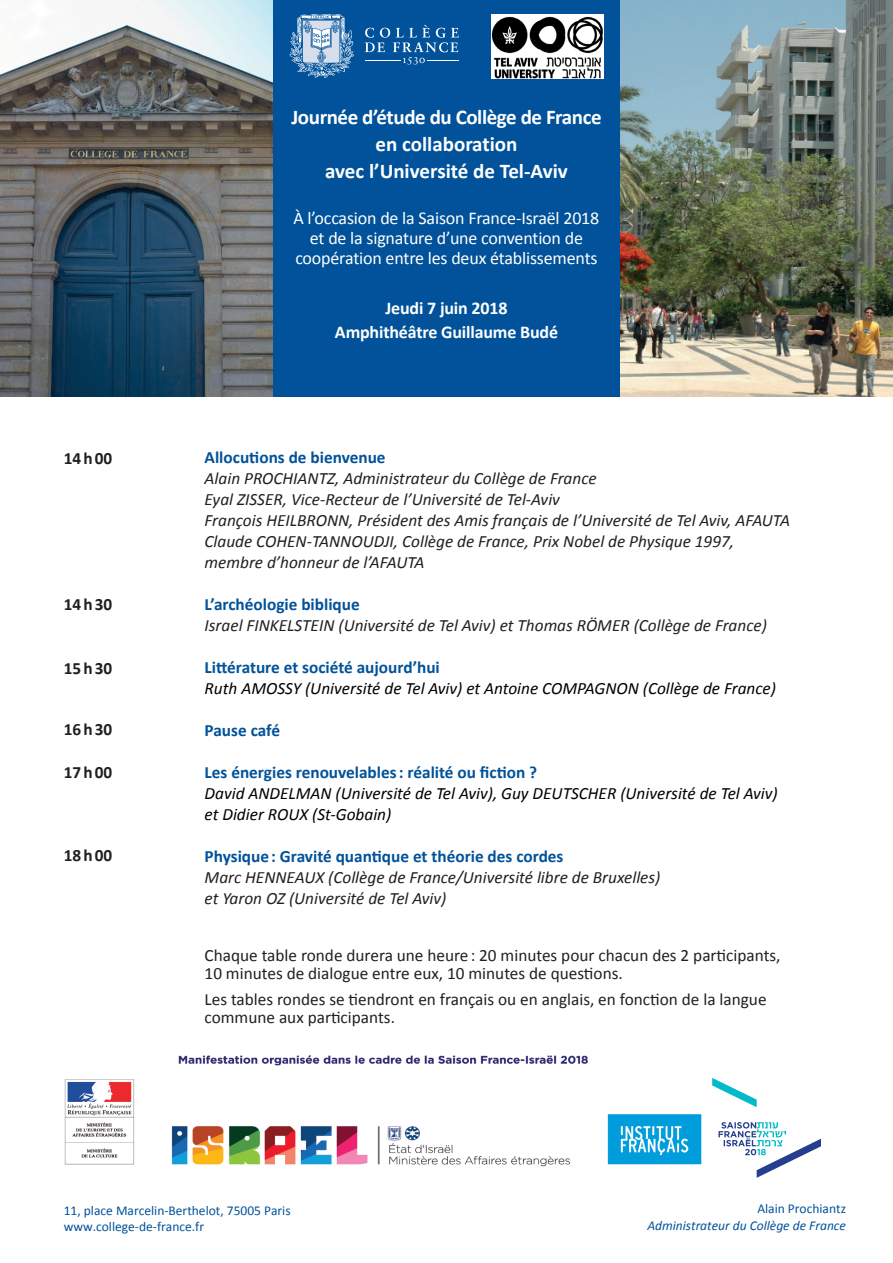
<style>
.page{position:relative;width:893px;height:1263px;background:#fff}
.page>*{position:absolute;margin:0;border:0;box-sizing:border-box;transform-origin:0 0}
.t1{font:700 21px/27px "Calibri";letter-spacing:-.015em;color:#fff;text-align:center}
.t2{font:18px/20.2px "Calibri";letter-spacing:-.01em;color:#fff;text-align:center}
.t3{font:700 18px/24px "Calibri";letter-spacing:-.01em;color:#fff;text-align:center}
.t4{font:italic 17.25px/21px "Calibri";color:#231f20}
.t5{font:17.25px/18px "Calibri";color:#231f20}
.t6{font:700 17.25px "Calibri";color:#01529a}
.t7{font:italic 17.25px/21px "Calibri";color:#000}
.t8{font:700 17.25px "Calibri";letter-spacing:.06em;color:#231f20}
.t9{font:13.5px/16.5px "Calibri";color:#01529a}
.t10{font:italic 13.5px "Calibri";color:#01529a}
</style>
<div class="page">
<img style="left:64px;top:1055px;width:638px;height:112px">
<div style="left:0;top:0;width:893px;height:396px;background:#01529a"></div>
<img style="left:621px;top:0;width:272px;height:396px">
<img style="left:0;top:0;width:272px;height:396px">
<svg style="left:712px;top:1078px;width:109px;height:100px"></svg>
<svg style="left:365px;top:25px;width:94px;height:40px"></svg>
<hr style="left:365px;top:60px;width:36px;height:1px;background:#fff">
<hr style="left:427px;top:60px;width:31px;height:1px;background:#fff">
<svg style="left:289px;top:14px;width:65px;height:64px"></svg>
<img style="left:492px;top:14px;width:112px;height:64px">
<p class="t8" style="left:64px;top:448px;width:50px">14h00</p>
<p class="t8" style="left:64px;top:594px;width:50px">14h30</p>
<p class="t8" style="left:64px;top:658px;width:50px">15h30</p>
<p class="t8" style="left:64px;top:719px;width:50px">16h30</p>
<p class="t8" style="left:64px;top:761px;width:50px">17h00</p>
<p class="t8" style="left:64px;top:845px;width:50px">18h00</p>
<p class="t1" style="left:291px;top:102px;width:312px">Journée d’étude du Collège de France en collaboration<br>avec l’Université de Tel-Aviv</p>
<p class="t2" style="left:293px;top:207px;width:307px">À l’occasion de la Saison France-Israël 2018 et de la signature d’une convention de coopération entre les deux établissements</p>
<p class="t3" style="left:335px;top:295px;width:225px">Jeudi 7 juin 2018<br>Amphithéâtre Guillaume Budé</p>
<p class="t6" style="left:205px;top:447px;width:182px">Allocutions de bienvenue</p>
<p class="t4" style="left:205px;top:467px;width:587px">Alain PROCHIANTZ, Administrateur du Collège de France<br>Eyal ZISSER, Vice-Recteur de l’Université de Tel-Aviv<br>François HEILBRONN, Président des Amis français de l’Université de Tel Aviv, AFAUTA Claude COHEN-TANNOUDJI, Collège de France, Prix Nobel de Physique 1997, membre d’honneur de l’AFAUTA</p>
<p class="t6" style="left:205px;top:593px;width:157px">L’archéologie biblique</p>
<p class="t4" style="left:205px;top:614px;width:564px">Israel FINKELSTEIN (Université de Tel Aviv) et Thomas RÖMER (Collège de France)</p>
<p class="t6" style="left:205px;top:656px;width:237px">Littérature et société aujourd’hui</p>
<p class="t7" style="left:205px;top:677px;width:573px">Ruth AMOSSY (Université de Tel Aviv) et Antoine COMPAGNON (Collège de France)</p>
<p class="t6" style="left:205px;top:719px;width:77px">Pause café</p>
<p class="t6" style="left:205px;top:761px;width:334px">Les énergies renouvelables: réalité ou fiction ?</p>
<p class="t7" style="left:205px;top:782px;width:575px">David ANDELMAN (Université de Tel Aviv), Guy DEUTSCHER (Université de Tel Aviv) et Didier ROUX (St-Gobain)</p>
<p class="t6" style="left:205px;top:845px;width:360px">Physique: Gravité quantique et théorie des cordes</p>
<p class="t4" style="left:205px;top:866px;width:457px">Marc HENNEAUX (Collège de France/Université libre de Bruxelles) et Yaron OZ (Université de Tel Aviv)</p>
<p class="t5" style="left:205px;top:945px;width:577px">Chaque table ronde durera une heure: 20 minutes pour chacun des 2 participants,<br>10 minutes de dialogue entre eux, 10 minutes de questions.</p>
<p class="t5" style="left:205px;top:990px;width:563px">Les tables rondes se tiendront en français ou en anglais, en fonction de la langue commune aux participants.</p>
<p class="t9" style="left:64px;top:1201px;width:228px">11, place Marcelin-Berthelot, 75005 Paris www.college-de-france.fr</p>
<p class="t9" style="left:757px;top:1200px;width:90px">Alain Prochiantz</p>
<p class="t10" style="left:647px;top:1217px;width:200px">Administrateur du Collège de France</p>
</div>
